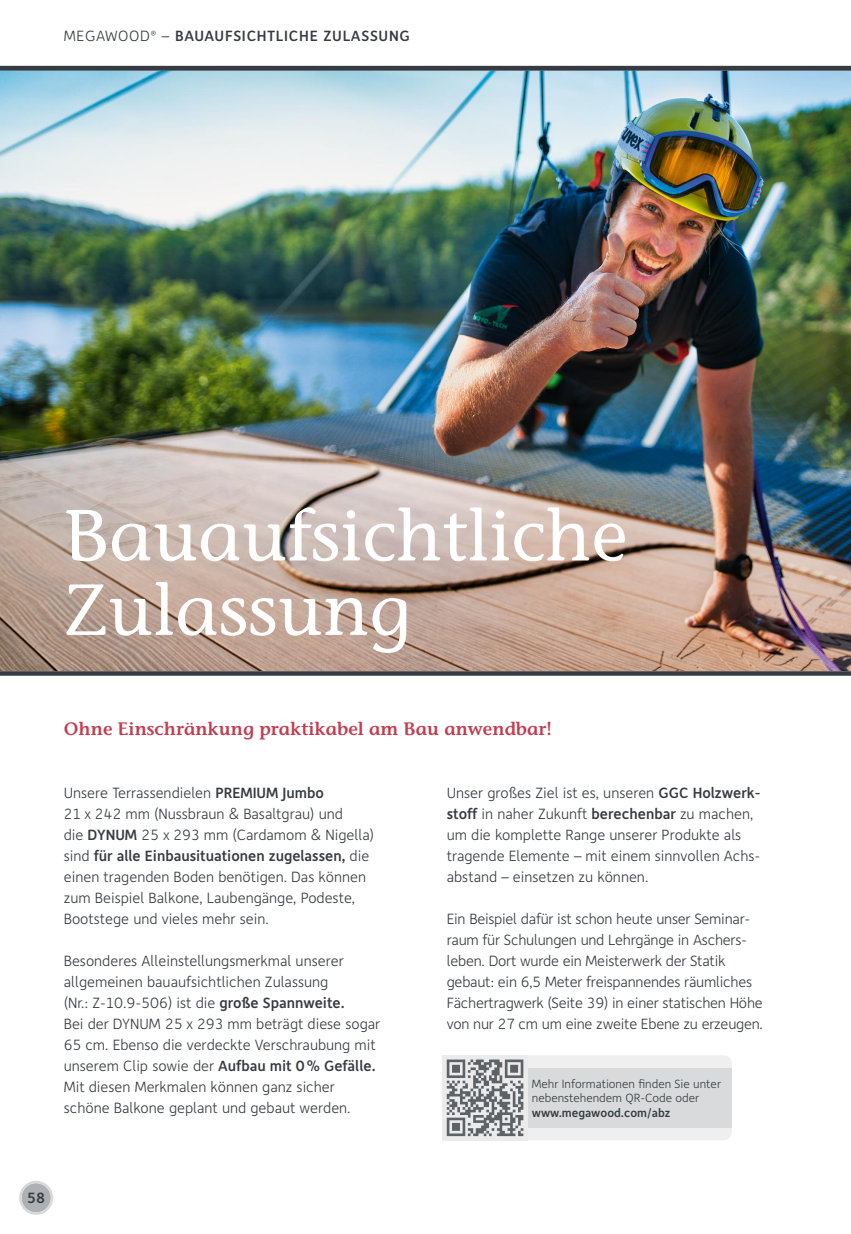
<style>
.page{position:relative;width:851px;height:1234px;background:#fff}
.page>*{position:absolute;margin:0;border:0;box-sizing:border-box;transform-origin:0 0}
.t1{font:72px/74.4px "Stone Informal LT";color:#fff}
.t2{font:600 18px "Stone Informal LT";color:#c33e51}
.t3{font:300 15px/21px "Depot";color:#353b41}
.t4{font:500 15px "Depot";letter-spacing:.05em;color:#353b41}
.t5{font:300 12px/14.4px "Depot";color:#353b41}
.t6{font:500 12px "Depot";color:#353b41}
.s1{font-weight:300}
.s2{font-weight:500}
</style>
<div class="page">
<img style="left:0;top:70px;width:850px;height:605px">
<svg style="left:19px;top:1181px;width:34px;height:33px"></svg>
<hr style="left:0;top:66px;width:850px;height:4px;background:#353b41">
<div style="left:506px;top:1054px;width:225px;height:86px;background:#ebebec;border-radius:9px"></div>
<div style="left:527px;top:1067px;width:204px;height:60px;background:#d6d8d9"></div>
<div style="left:442px;top:1054px;width:85px;height:86px;background:#ebebec"></div>
<svg style="left:446px;top:1059px;width:77px;height:76px"></svg>
<p class="t4" style="left:64px;top:31px;width:347px"><span class="s1">MEGAWOOD</span><sup>®</sup> <span class="s1">–</span> BAUAUFSICHTLICHE ZULASSUNG</p>
<h1 class="t1" style="left:64px;top:505px;width:565px">Bauaufsichtliche<br>Zulassung</h1>
<p class="t2" style="left:64px;top:721px;width:489px">Ohne Einschränkung praktikabel am Bau anwendbar!</p>
<p class="t3" style="left:64px;top:783px;width:312px">Unsere Terrassendielen <span class="s2">PREMIUM Jumbo<br></span>21 x 242 mm (Nussbraun &amp; Basaltgrau) und<br>die <span class="s2">DYNUM</span> 25 x 293 mm (Cardamom &amp; Nigella) sind <span class="s2">für alle Einbausituationen zugelassen,</span> die einen tragenden Boden benötigen. Das können zum Beispiel Balkone, Laubengänge, Podeste, Bootstege und vieles mehr sein.</p>
<p class="t3" style="left:64px;top:951px;width:318px">Besonderes Alleinstellungsmerkmal unserer allgemeinen bauaufsichtlichen Zulassung<br>(Nr.: Z-10.9-506) ist die <span class="s2">große Spannweite.<br></span>Bei der DYNUM 25 x 293 mm beträgt diese sogar 65 cm. Ebenso die verdeckte Verschraubung mit unserem Clip sowie der <span class="s2">Aufbau mit 0% Gefälle.<br></span>Mit diesen Merkmalen können ganz sicher schöne Balkone geplant und gebaut werden.</p>
<p class="t3" style="left:446px;top:783px;width:315px">Unser großes Ziel ist es, unseren <span class="s2">GGC Holzwerk&shy;stoff</span> in naher Zukunft <span class="s2">berechenbar</span> zu machen, um die komplette Range unserer Produkte als tragende Elemente – mit einem sinnvollen Achs&shy;abstand – einsetzen zu können.</p>
<p class="t3" style="left:446px;top:909px;width:317px">Ein Beispiel dafür ist schon heute unser Seminar&shy;raum für Schulungen und Lehrgänge in Aschers&shy;leben. Dort wurde ein Meisterwerk der Statik gebaut: ein 6,5 Meter freispannendes räumliches Fächertragwerk (Seite 39) in einer statischen Höhe von nur 27 cm um eine zweite Ebene zu erzeugen.</p>
<p class="t5" style="left:531px;top:1077px;width:191px">Mehr Informationen finden Sie unter nebenstehendem QR-Code oder</p>
<p class="t6" style="left:531px;top:1108px;width:140px">www.megawood.com/abz</p>
<p class="t4" style="left:27px;top:1191px;width:19px">58</p>
</div>
